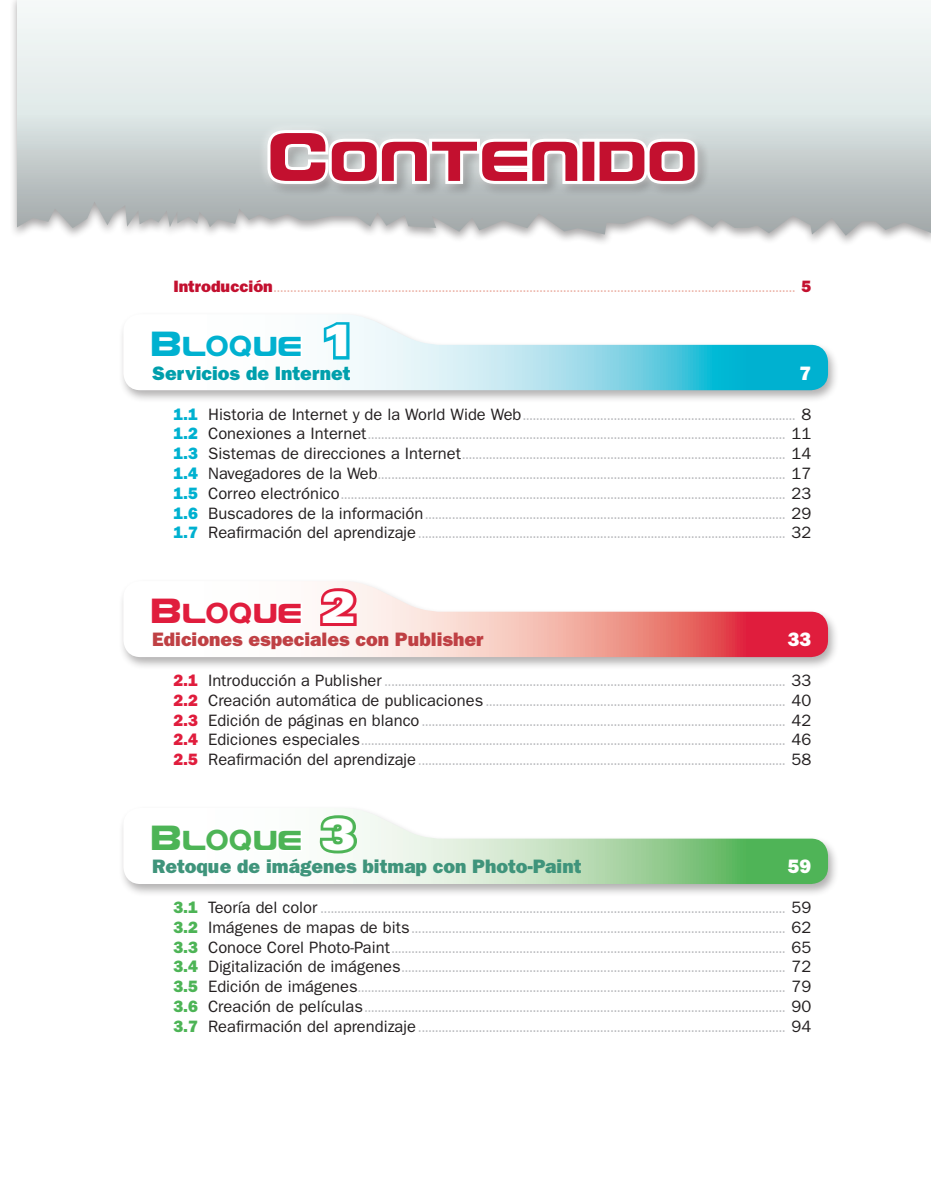
<style>
.page{position:relative;width:931px;height:1186px;background:#fff}
.page>*{position:absolute;margin:0;border:0;box-sizing:border-box;transform-origin:0 0}
.t1{font:67.5px "Usuzi";color:#c3102f}
.t2{font:33px "Usuzi";color:#00b1d0}
.t3{font:33px "Usuzi";color:#e01d3d}
.t4{font:33px "Usuzi";color:#4db456}
.t5{font:19.5px "ITC Franklin Gothic Std Hvy";color:#3f947b}
.t6{font:19.5px "ITC Franklin Gothic Std Hvy";color:#bf4044}
.t7{font:19.5px "ITC Franklin Gothic Std Hvy";color:#009fac}
.t8{font:19.5px "ITC Franklin Gothic Std Hvy";color:#fff}
.t9{font:16.5px/19.8px "ITC Franklin Gothic Std Bk Cp";color:#bcbdc0;text-align:justify}
.t10{font:16.5px "ITC Franklin Gothic Std Bk Cp";color:#ecb4a9}
.s1{font-size:82.5px}
.s2{font-family:"ITC Franklin Gothic Std Hvy";color:#c3102f}
.s3{font-size:42px}
.s4{font-family:"Soul Papa";font-size:37.8px}
.s5{font-family:"Zurich BT";font-weight:900;font-stretch:expanded;font-size:45px;color:#fff}
.s6{font-family:"ITC Franklin Gothic Std Hvy";color:#00b1d0}
.s7{font-family:"ITC Franklin Gothic Std";color:#231f20}
.s8{font-family:"ITC Franklin Gothic Std Hvy";color:#e01d3d}
.s9{font-family:"ITC Franklin Gothic Std Hvy";color:#4db456}
</style>
<div class="page">
<div style="left:118px;top:311px;width:720px;height:92px;background:#231f20;opacity:.35"></div>
<svg style="left:123px;top:314px;width:704px;height:76px"></svg>
<div style="left:118px;top:578px;width:720px;height:92px;background:#231f20;opacity:.35"></div>
<svg style="left:123px;top:581px;width:704px;height:76px"></svg>
<div style="left:118px;top:804px;width:720px;height:93px;background:#231f20;opacity:.35"></div>
<svg style="left:123px;top:808px;width:704px;height:76px"></svg>
<svg style="left:149px;top:328px;width:155px;height:34px"></svg>
<svg style="left:320px;top:319px;width:32px;height:43px"></svg>
<svg style="left:149px;top:595px;width:155px;height:33px"></svg>
<svg style="left:312px;top:585px;width:48px;height:44px"></svg>
<svg style="left:149px;top:812px;width:211px;height:44px"></svg>
<div style="left:9px;top:0;width:921px;height:247px;background:#231f20;opacity:.4"></div>
<svg style="left:17px;top:0;width:913px;height:236px"></svg>
<div style="left:263px;top:126px;width:447px;height:70px;background:#231f20;opacity:.4"></div>
<div style="left:257px;top:120px;width:449px;height:73px;background:#fff;opacity:.75"></div>
<svg style="left:263px;top:126px;width:438px;height:62px"></svg>
<p class="t1" style="left:270px;top:126px;width:430px"><span class="s1">C</span>ONTENIDO</p>
<p class="t10" style="left:173px;top:277px;width:639px"><span class="s2">Introducción</span>............................................................................................................................................................ <span class="s2">5</span></p>
<p class="t2" style="left:152px;top:329px;width:206px"><span class="s3">B</span>L<span class="s4">oq</span>UE <span class="s5">1</span></p>
<p class="t7" style="left:152px;top:362px;width:200px">Servicios de Internet</p>
<p class="t8" style="left:799px;top:362px;width:13px">7</p>
<p class="t9" style="left:173px;top:404px;width:639px"><span class="s6">1.1</span> <span class="s7">Historia de Internet y de la World Wide Web</span>.................................................................................. <span class="s7">8<br></span><span class="s6">1.2</span> <span class="s7">Conexiones a Internet</span>............................................................................................................................. <span class="s7">11<br></span><span class="s6">1.3</span> <span class="s7">Sistemas de direcciones a Internet</span>................................................................................................. <span class="s7">14<br></span><span class="s6">1.4</span> <span class="s7">Navegadores de la Web</span>.......................................................................................................................... <span class="s7">17<br></span><span class="s6">1.5</span> <span class="s7">Correo electrónico</span>..................................................................................................................................... <span class="s7">23<br></span><span class="s6">1.6</span> <span class="s7">Buscadores de la información</span>............................................................................................................ <span class="s7">29<br></span><span class="s6">1.7</span> <span class="s7">Reafirmación del aprendizaje</span>.............................................................................................................. <span class="s7">32</span></p>
<p class="t3" style="left:152px;top:596px;width:206px"><span class="s3">B</span>L<span class="s4">oq</span>UE <span class="s5">2</span></p>
<p class="t6" style="left:152px;top:628px;width:333px">Ediciones especiales con Publisher</p>
<p class="t8" style="left:787px;top:628px;width:25px">33</p>
<p class="t9" style="left:173px;top:671px;width:639px"><span class="s8">2.1</span> <span class="s7">Introducción a Publisher</span>........................................................................................................................ <span class="s7">33<br></span><span class="s8">2.2</span> <span class="s7">Creación automática de publicaciones</span>.......................................................................................... <span class="s7">40<br></span><span class="s8">2.3</span> <span class="s7">Edición de páginas en blanco</span>............................................................................................................. <span class="s7">42<br></span><span class="s8">2.4</span> <span class="s7">Ediciones especiales</span>............................................................................................................................... <span class="s7">46<br></span><span class="s8">2.5</span> <span class="s7">Reafirmación del aprendizaje</span>.............................................................................................................. <span class="s7">58</span></p>
<p class="t4" style="left:152px;top:823px;width:206px"><span class="s3">B</span>L<span class="s4">oq</span>UE <span class="s5">3</span></p>
<p class="t5" style="left:152px;top:855px;width:430px">Retoque de imágenes bitmap con Photo-Paint</p>
<p class="t8" style="left:787px;top:855px;width:25px">59</p>
<p class="t9" style="left:173px;top:897px;width:639px"><span class="s9">3.1</span> <span class="s7">Teoría del color</span>........................................................................................................................................... <span class="s7">59<br></span><span class="s9">3.2</span> <span class="s7">Imágenes de mapas de bits</span>................................................................................................................ <span class="s7">62<br></span><span class="s9">3.3</span> <span class="s7">Conoce Corel Photo-Paint</span>...................................................................................................................... <span class="s7">65<br></span><span class="s9">3.4</span> <span class="s7">Digitalización de imágenes</span>................................................................................................................... <span class="s7">72<br></span><span class="s9">3.5</span> <span class="s7">Edición de imágenes</span>............................................................................................................................... <span class="s7">79<br></span><span class="s9">3.6</span> <span class="s7">Creación de películas</span>.............................................................................................................................. <span class="s7">90<br></span><span class="s9">3.7</span> <span class="s7">Reafirmación del aprendizaje</span>.............................................................................................................. <span class="s7">94</span></p>
</div>
